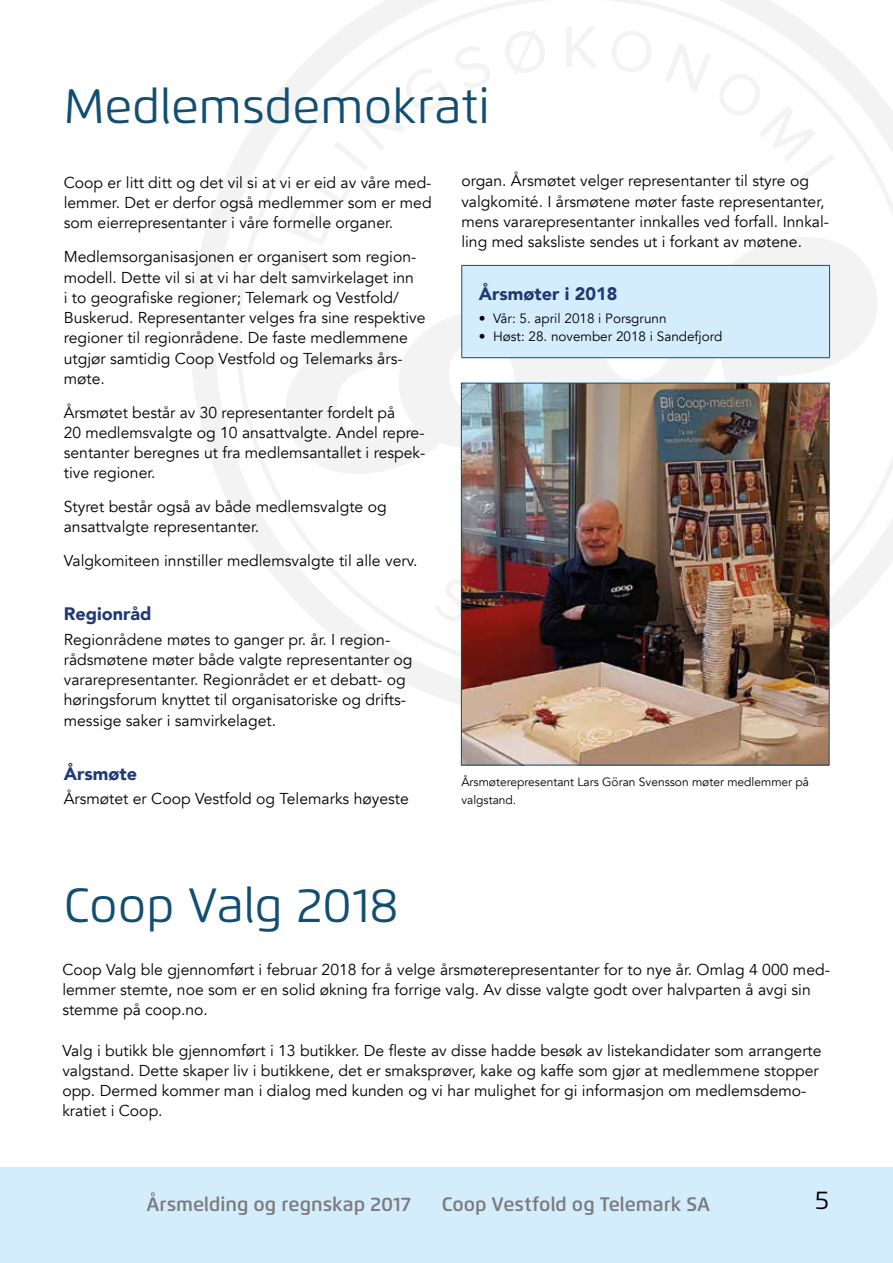
<style>
.page{position:relative;width:893px;height:1263px;background:#fff}
.page>*{position:absolute;margin:0;border:0;box-sizing:border-box;transform-origin:0 0}
.t1{font:48px "Flexo";color:#114e72}
.t2{font:25.5px "Flexo";color:#000}
.t3{font:600 19.5px "Flexo";color:#7c7b7b}
.t4{font:900 18px "Avenir";color:#203970}
.t5{font:15.75px/20.2px "Avenir";color:#000}
.t6{font:13.5px "Avenir";color:#000}
.t7{font:12px/18px "Avenir";color:#000}
</style>
<div class="page">
<div style="left:0;top:1167px;width:893px;height:96px;background:#d4edfc"></div>
<img style="left:191px;top:246px;width:270px;height:478px">
<img style="left:202px;top:0;width:691px;height:678px">
<svg style="left:566px;top:27px;width:31px;height:40px"></svg>
<img style="left:505px;top:29px;width:42px;height:46px">
<img style="left:610px;top:31px;width:43px;height:41px">
<img style="left:665px;top:43px;width:46px;height:50px">
<img style="left:453px;top:46px;width:39px;height:42px">
<img style="left:403px;top:69px;width:45px;height:42px">
<img style="left:717px;top:74px;width:46px;height:41px">
<img style="left:278px;top:237px;width:607px;height:237px">
<svg style="left:334px;top:99px;width:72px;height:72px"></svg>
<img style="left:334px;top:141px;width:34px;height:30px">
<svg style="left:759px;top:105px;width:75px;height:77px"></svg>
<img style="left:799px;top:154px;width:35px;height:28px">
<svg style="left:286px;top:179px;width:68px;height:67px"></svg>
<img style="left:286px;top:206px;width:47px;height:40px">
<img style="left:270px;top:258px;width:45px;height:38px">
<img style="left:435px;top:580px;width:26px;height:41px">
<img style="left:463px;top:385px;width:365px;height:378px">
<div style="left:461px;top:383px;width:369px;height:382px;border:1px solid #114e72"></div>
<div style="left:462px;top:265px;width:368px;height:93px;background:#d4edfc"></div>
<hr style="left:461px;top:265px;width:369px;height:1px;background:#114e72">
<hr style="left:461px;top:266px;width:1px;height:91px;background:#114e72">
<hr style="left:829px;top:266px;width:1px;height:91px;background:#114e72">
<hr style="left:461px;top:357px;width:369px;height:1px;background:#114e72">
<h1 class="t1" style="left:64px;top:77px;width:427px">Medlemsdemokrati</h1>
<p class="t5" style="left:64px;top:173px;width:369px;text-align:justify">Coop er litt ditt og det vil si at vi er eid av våre med&shy;lemmer. Det er derfor også medlemmer som er med som eierrepresentanter i våre formelle organer.</p>
<p class="t5" style="left:64px;top:247px;width:363px">Medlemsorganisasjonen er organisert som region&shy;modell. Dette vil si at vi har delt samvirkelaget inn<br>i to geografiske regioner; Telemark og Vestfold/ Buskerud. Representanter velges fra sine respektive regioner til regionrådene. De faste medlemmene utgjør samtidig Coop Vestfold og Telemarks års&shy;møte.</p>
<p class="t5" style="left:64px;top:402px;width:363px">Årsmøtet består av 30 representanter fordelt på<br>20 medlemsvalgte og 10 ansattvalgte. Andel repre&shy;sentanter beregnes ut fra medlemsantallet i respek&shy;tive regioner.</p>
<p class="t5" style="left:64px;top:497px;width:324px">Styret består også av både medlemsvalgte og ansattvalgte representanter.</p>
<p class="t5" style="left:64px;top:551px;width:355px">Valgkomiteen innstiller medlemsvalgte til alle verv.</p>
<p class="t4" style="left:64px;top:598px;width:89px">Regionråd</p>
<p class="t5" style="left:64px;top:629px;width:350px">Regionrådene møtes to ganger pr. år. I region&shy;rådsmøtene møter både valgte representanter og vararepresentanter. Regionrådet er et debatt- og høringsforum knyttet til organisatoriske og drifts&shy;messige saker i samvirkelaget.</p>
<p class="t4" style="left:64px;top:758px;width:75px">Årsmøte</p>
<p class="t5" style="left:64px;top:789px;width:347px">Årsmøtet er Coop Vestfold og Telemarks høyeste</p>
<p class="t5" style="left:461px;top:171px;width:369px">organ. Årsmøtet velger representanter til styre og valgkomité. I årsmøtene møter faste representanter, mens vararepresentanter innkalles ved forfall. Innkal&shy;ling med saksliste sendes ut i forkant av møtene.</p>
<p class="t4" style="left:479px;top:279px;width:140px">Årsmøter i 2018</p>
<p class="t6" style="left:479px;top:310px;width:189px">• Vår: 5. april 2018 i Porsgrunn</p>
<p class="t6" style="left:479px;top:328px;width:245px">• Høst: 28. november 2018 i Sandefjord</p>
<p class="t7" style="left:461px;top:773px;width:349px">Årsmøterepresentant Lars Göran Svensson møter medlemmer på valgstand.</p>
<h1 class="t1" style="left:64px;top:876px;width:336px">Coop Valg 2018</h1>
<p class="t5" style="left:62px;top:959px;width:769px">Coop Valg ble gjennomført i februar 2018 for å velge årsmøterepresentanter for to nye år. Omlag 4 000 med&shy;lemmer stemte, noe som er en solid økning fra forrige valg. Av disse valgte godt over halvparten å avgi sin stemme på coop.no.</p>
<p class="t5" style="left:62px;top:1040px;width:761px">Valg i butikk ble gjennomført i 13 butikker. De fleste av disse hadde besøk av listekandidater som arrangerte valgstand. Dette skaper liv i butikkene, det er smaksprøver, kake og kaffe som gjør at medlemmene stopper opp. Dermed kommer man i dialog med kunden og vi har mulighet for gi informasjon om medlemsdemo&shy;kratiet i Coop.</p>
<p class="t3" style="left:147px;top:1193px;width:266px">Årsmelding og regnskap 2017</p>
<p class="t3" style="left:442px;top:1193px;width:270px">Coop Vestfold og Telemark SA</p>
<h2 class="t2" style="left:815px;top:1184px;width:15px">5</h2>
</div>
